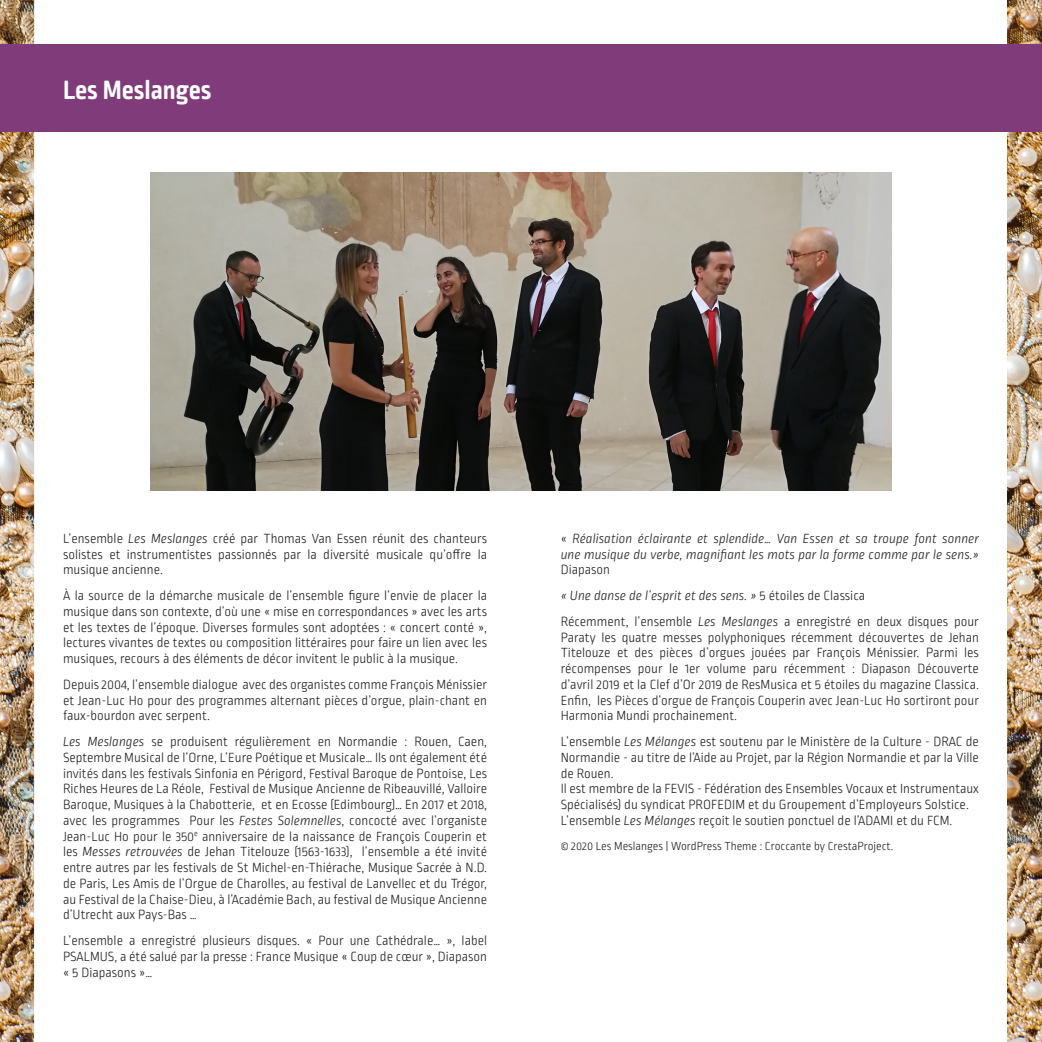
<style>
.page{position:relative;width:1042px;height:1042px;background:#fff}
.page>*{position:absolute;margin:0;border:0;box-sizing:border-box;transform-origin:0 0}
.t1{font:700 28px "Ropa Soft Pro";color:#fff}
.t2{font:300 14px/15.8px "Ropa Soft Pro";color:#231f20;text-align:justify}
.t3{font:italic 300 14px/15.8px "Ropa Soft Pro";color:#231f20;text-align:justify}
.t4{font:300 12.25px "Ropa Soft Pro";color:#231f20}
.s1{font-style:italic}
.s2{font-style:normal}
</style>
<div class="page">
<img style="left:151px;top:172px;width:741px;height:318px">
<img style="left:0;top:0;width:34px;height:1042px">
<img style="left:1007px;top:0;width:35px;height:1042px">
<div style="left:0;top:45px;width:1042px;height:86px;background:#803b7b"></div>
<p class="t1" style="left:63px;top:74px;width:150px">Les Meslanges</p>
<p class="t2" style="left:63px;top:531px;width:426px">L’ensemble <span class="s1">Les Meslanges</span> créé par Thomas Van Essen réunit des chanteurs solistes et instrumentistes passionnés par la diversité musicale qu’offre la musique ancienne.</p>
<p class="t2" style="left:63px;top:588px;width:425px">À la source de la démarche musicale de l’ensemble figure l’envie de placer la musique dans son contexte, d’où une « mise en correspondances » avec les arts et les textes de l’époque. Diverses formules sont adoptées : « concert conté », lectures vivantes de textes ou composition littéraires pour faire un lien avec les musiques, recours à des éléments de décor invitent le public à la musique.</p>
<p class="t2" style="left:63px;top:677px;width:425px">Depuis 2004, l’ensemble dialogue avec des organistes comme François Ménissier et Jean-Luc Ho pour des programmes alternant pièces d’orgue, plain-chant en faux-bourdon avec serpent.</p>
<p class="t2" style="left:63px;top:734px;width:426px"><span class="s1">Les Meslanges</span> se produisent régulièrement en Normandie : Rouen, Caen, Septembre Musical de l’Orne, L’Eure Poétique et Musicale… Ils ont également été invités dans les festivals Sinfonia en Périgord, Festival Baroque de Pontoise, Les Riches Heures de La Réole, Festival de Musique Ancienne de Ribeauvillé, Valloire Baroque, Musiques à la Chabotterie, et en Ecosse (Edimbourg)… En 2017 et 2018, avec les programmes Pour les <span class="s1">Festes Solemnelles</span>, concocté avec l’organiste Jean-Luc Ho pour le 350<sup>e</sup> anniversaire de la naissance de François Couperin et les <span class="s1">Messes retrouvées</span> de Jehan Titelouze (1563-1633), l’ensemble a été invité entre autres par les festivals de St Michel-en-Thiérache, Musique Sacrée à N.D. de Paris, Les Amis de l’Orgue de Charolles, au festival de Lanvellec et du Trégor, au Festival de la Chaise-Dieu, à l’Académie Bach, au festival de Musique Ancienne d’Utrecht aux Pays-Bas …</p>
<p class="t2" style="left:63px;top:933px;width:426px">L’ensemble a enregistré plusieurs disques. « Pour une Cathédrale… », label PSALMUS, a été salué par la presse : France Musique « Coup de cœur », Diapason « 5 Diapasons »…</p>
<p class="t3" style="left:561px;top:531px;width:420px"><span class="s2">«</span> Réalisation éclairante et splendide… Van Essen et sa troupe font sonner une musique du verbe, magnifiant les mots par la forme comme par le sens.» <span class="s2">Diapason</span></p>
<p class="t3" style="left:561px;top:588px;width:306px">« Une danse de l’esprit et des sens. » <span class="s2">5 étoiles de Classica</span></p>
<p class="t2" style="left:561px;top:614px;width:420px">Récemment, l’ensemble <span class="s1">Les Meslanges</span> a enregistré en deux disques pour Paraty les quatre messes polyphoniques récemment découvertes de Jehan Titelouze et des pièces d’orgues jouées par François Ménissier. Parmi les récompenses pour le 1er volume paru récemment : Diapason Découverte d’avril 2019 et la Clef d’Or 2019 de ResMusica et 5 étoiles du magazine Classica.<br>Enfin, les Pièces d’orgue de François Couperin avec Jean-Luc Ho sortiront pour Harmonia Mundi prochainement.</p>
<p class="t2" style="left:561px;top:734px;width:420px">L’ensemble <span class="s1">Les Mélanges</span> est soutenu par le Ministère de la Culture - DRAC de Normandie - au titre de l’Aide au Projet, par la Région Normandie et par la Ville de Rouen.</p>
<p class="t2" style="left:561px;top:782px;width:420px">Il est membre de la FEVIS - Fédération des Ensembles Vocaux et Instrumentaux<br>Spécialisés) du syndicat PROFEDIM et du Groupement d’Employeurs Solstice.</p>
<p class="t2" style="left:561px;top:813px;width:393px">L’ensemble <span class="s1">Les Mélanges</span> reçoit le soutien ponctuel de l’ADAMI et du FCM.</p>
<p class="t4" style="left:561px;top:840px;width:334px">© 2020 Les Meslanges | WordPress Theme : Croccante by CrestaProject.</p>
</div>
